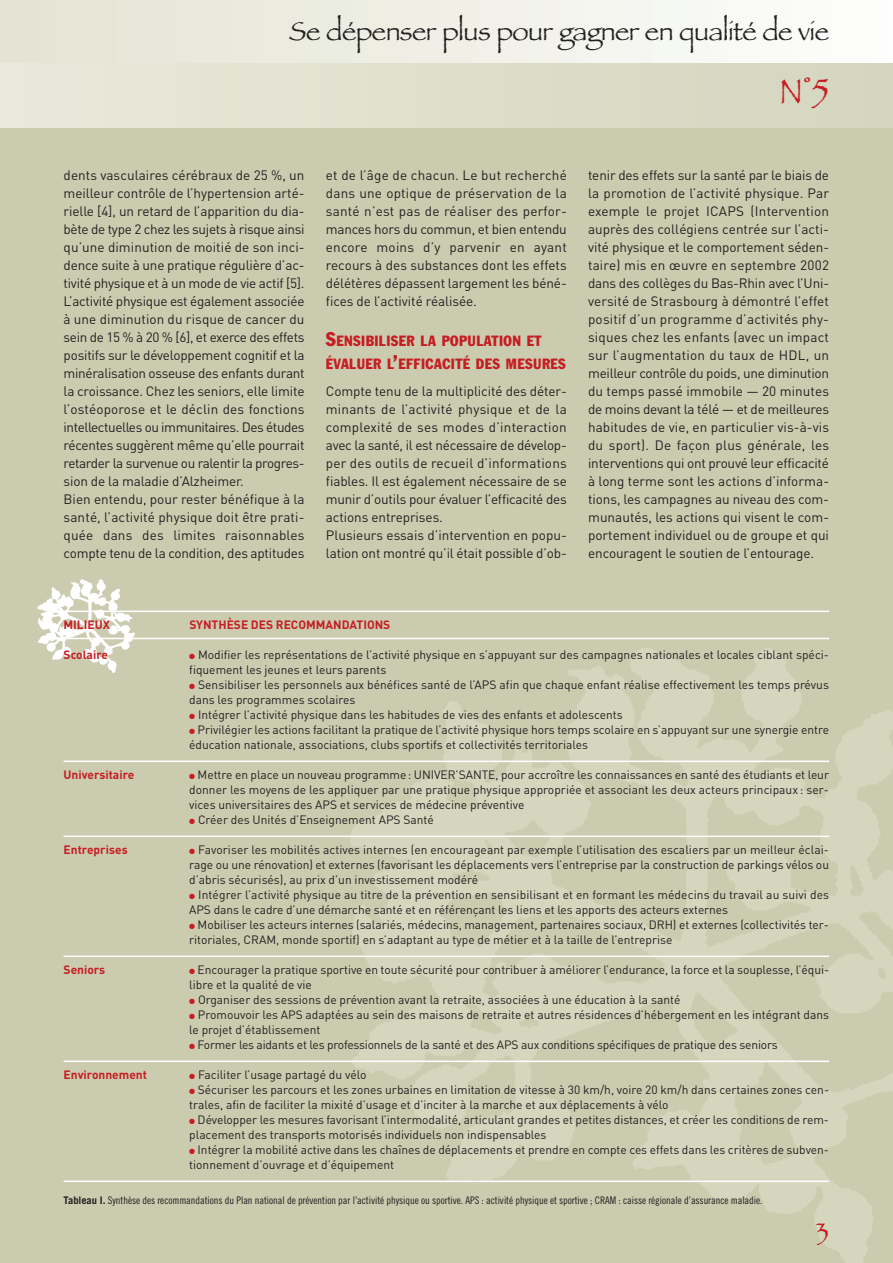
<style>
.page{position:relative;width:893px;height:1263px;background:#fff}
.page>*{position:absolute;margin:0;border:0;box-sizing:border-box;transform-origin:0 0}
.t1{font:36px "Papyrus";color:#c61d23}
.t2{font:27px "Papyrus";letter-spacing:-.02em;color:#231f20}
.t3{font:27px "Papyrus";color:#c61d23}
.t4{font:condensed 14.7px/22.5px "Franklin Gothic Std";letter-spacing:.03em;color:#c61d23}
.t5{font:13.5px/18px "DIN";letter-spacing:-.01em;color:#231f20}
.t6{font:12px/15px "DIN";color:#231f20}
.t7{font:700 12px "DIN";color:#c61d23}
.t8{font:10.5px "Trade Gothic LT Std Cn 18";letter-spacing:-.005em;color:#231f20}
.s1{font-size:19.5px}
.s2{color:#c61d23}
.s3{font-family:"Trade Gothic LT Std";font-weight:700}
</style>
<div class="page">
<div style="left:0;top:102px;width:892px;height:1161px;background:#cbccaf"></div>
<img style="left:334px;top:637px;width:558px;height:626px">
<div style="left:0;top:0;width:892px;height:64px;background:linear-gradient(to right,#e3e3d2,#fdfefd)"></div>
<div style="left:0;top:64px;width:892px;height:64px;background:linear-gradient(to right,#e9e9db,#d4d5bd)"></div>
<img style="left:37px;top:579px;width:101px;height:94px">
<hr style="left:64px;top:611px;width:765px;height:1px;background:#fff">
<hr style="left:64px;top:638px;width:765px;height:1px;background:#fff">
<hr style="left:64px;top:761px;width:765px;height:1px;background:#fff">
<hr style="left:64px;top:836px;width:765px;height:1px;background:#fff">
<hr style="left:64px;top:956px;width:765px;height:1px;background:#fff">
<hr style="left:64px;top:1061px;width:765px;height:1px;background:#fff">
<hr style="left:64px;top:1181px;width:765px;height:1px;background:#fff">
<h2 class="t2" style="left:289px;top:15px;width:541px">Se dépenser plus pour gagner en qualité de vie</h2>
<h1 class="t1" style="left:779px;top:69px;width:51px">N°5</h1>
<p class="t5" style="left:64px;top:167px;width:242px">dents vasculaires cérébraux de 25 %, un meilleur contrôle de l’hypertension arté&shy;rielle [4], un retard de l’apparition du dia&shy;bète de type 2 chez les sujets à risque ainsi qu’une diminution de moitié de son inci&shy;dence suite à une pratique régulière d’ac&shy;tivité physique et à un mode de vie actif [5].<br>L’activité physique est également associée à une diminution du risque de cancer du sein de 15 % à 20 % [6], et exerce des effets positifs sur le développement cognitif et la minéralisation osseuse des enfants durant la croissance. Chez les seniors, elle limite l’ostéoporose et le déclin des fonctions intellectuelles ou immunitaires. Des études récentes suggèrent même qu’elle pourrait retarder la survenue ou ralentir la progres&shy;sion de la maladie d’Alzheimer.<br>Bien entendu, pour rester bénéfique à la santé, l’activité physique doit être prati&shy;quée dans des limites raisonnables compte tenu de la condition, des aptitudes</p>
<p class="t5" style="left:326px;top:167px;width:242px;text-align:justify">et de l’âge de chacun. Le but recherché dans une optique de préservation de la santé n’est pas de réaliser des perfor&shy;mances hors du commun, et bien entendu encore moins d’y parvenir en ayant recours à des substances dont les effets délétères dépassent largement les béné&shy;fices de l’activité réalisée.</p>
<p class="t4" style="left:326px;top:330px;width:241px"><span class="s1">S</span>ENSIBILISER LA POPULATION ET<br>ÉVALUER L<span class="s1">’</span>EFFICACITÉ DES MESURES</p>
<p class="t5" style="left:326px;top:383px;width:242px">Compte tenu de la multiplicité des déter&shy;minants de l’activité physique et de la complexité de ses modes d’interaction avec la santé, il est nécessaire de dévelop&shy;per des outils de recueil d’informations fiables. Il est également nécessaire de se munir d’outils pour évaluer l’efficacité des actions entreprises.<br>Plusieurs essais d’intervention en popu&shy;lation ont montré qu’il était possible d’ob-</p>
<p class="t5" style="left:588px;top:167px;width:243px;text-align:justify">tenir des effets sur la santé par le biais de la promotion de l’activité physique. Par exemple le projet ICAPS (Intervention auprès des collégiens centrée sur l’acti&shy;vité physique et le comportement séden&shy;taire) mis en œuvre en septembre 2002 dans des collèges du Bas-Rhin avec l’Uni&shy;versité de Strasbourg à démontré l’effet positif d’un programme d’activités phy&shy;siques chez les enfants (avec un impact sur l’augmentation du taux de HDL, un meilleur contrôle du poids, une diminution du temps passé immobile — 20 minutes de moins devant la télé — et de meilleures habitudes de vie, en particulier vis-à-vis du sport). De façon plus générale, les interventions qui ont prouvé leur efficacité à long terme sont les actions d’informa&shy;tions, les campagnes au niveau des com&shy;munautés, les actions qui visent le com&shy;portement individuel ou de groupe et qui encouragent le soutien de l’entourage.</p>
<p class="t7" style="left:64px;top:621px;width:48px">MILIEUX</p>
<p class="t7" style="left:189px;top:621px;width:202px">SYNTHÈSE DES RECOMMANDATIONS</p>
<p class="t7" style="left:64px;top:651px;width:46px">Scolaire</p>
<p class="t6" style="left:189px;top:649px;width:641px"><span class="s2">●</span> Modifier les représentations de l’activité physique en s’appuyant sur des campagnes nationales et locales ciblant spéci&shy;fiquement les jeunes et leurs parents</p>
<p class="t6" style="left:189px;top:679px;width:641px"><span class="s2">●</span> Sensibiliser les personnels aux bénéfices santé de l’APS afin que chaque enfant réalise effectivement les temps prévus dans les programmes scolaires</p>
<p class="t6" style="left:189px;top:709px;width:435px"><span class="s2">●</span> Intégrer l’activité physique dans les habitudes de vies des enfants et adolescents</p>
<p class="t6" style="left:189px;top:724px;width:641px"><span class="s2">●</span> Privilégier les actions facilitant la pratique de l’activité physique hors temps scolaire en s’appuyant sur une synergie entre éducation nationale, associations, clubs sportifs et collectivités territoriales</p>
<p class="t7" style="left:64px;top:771px;width:72px">Universitaire</p>
<p class="t6" style="left:189px;top:769px;width:641px;text-align:justify"><span class="s2">●</span> Mettre en place un nouveau programme: UNIVER’SANTE, pour accroître les connaissances en santé des étudiants et leur donner les moyens de les appliquer par une pratique physique appropriée et associant les deux acteurs principaux : ser&shy;vices universitaires des APS et services de médecine préventive</p>
<p class="t6" style="left:189px;top:814px;width:246px"><span class="s2">●</span> Créer des Unités d’Enseignement APS Santé</p>
<p class="t7" style="left:64px;top:846px;width:66px">Entreprises</p>
<p class="t6" style="left:189px;top:844px;width:641px;text-align:justify"><span class="s2">●</span> Favoriser les mobilités actives internes (en encourageant par exemple l’utilisation des escaliers par un meilleur éclai&shy;rage ou une rénovation) et externes (favorisant les déplacements vers l’entreprise par la construction de parkings vélos ou d’abris sécurisés), au prix d’un investissement modéré</p>
<p class="t6" style="left:189px;top:889px;width:641px"><span class="s2">●</span> Intégrer l’activité physique au titre de la prévention en sensibilisant et en formant les médecins du travail au suivi des<br>APS dans le cadre d’une démarche santé et en référençant les liens et les apports des acteurs externes</p>
<p class="t6" style="left:189px;top:919px;width:641px"><span class="s2">●</span> Mobiliser les acteurs internes (salariés, médecins, management, partenaires sociaux, DRH) et externes (collectivités ter&shy;ritoriales, CRAM, monde sportif) en s’adaptant au type de métier et à la taille de l’entreprise</p>
<p class="t7" style="left:64px;top:966px;width:43px">Seniors</p>
<p class="t6" style="left:189px;top:964px;width:641px"><span class="s2">●</span> Encourager la pratique sportive en toute sécurité pour contribuer à améliorer l’endurance, la force et la souplesse, l’équi&shy;libre et la qualité de vie</p>
<p class="t6" style="left:189px;top:994px;width:493px"><span class="s2">●</span> Organiser des sessions de prévention avant la retraite, associées à une éducation à la santé</p>
<p class="t6" style="left:189px;top:1009px;width:641px"><span class="s2">●</span> Promouvoir les APS adaptées au sein des maisons de retraite et autres résidences d’hébergement en les intégrant dans le projet d’établissement</p>
<p class="t6" style="left:189px;top:1039px;width:590px"><span class="s2">●</span> Former les aidants et les professionnels de la santé et des APS aux conditions spécifiques de pratique des seniors</p>
<p class="t7" style="left:64px;top:1071px;width:85px">Environnement</p>
<p class="t6" style="left:189px;top:1069px;width:179px"><span class="s2">●</span> Faciliter l’usage partagé du vélo</p>
<p class="t6" style="left:189px;top:1084px;width:641px"><span class="s2">●</span> Sécuriser les parcours et les zones urbaines en limitation de vitesse à 30 km/h, voire 20 km/h dans certaines zones cen&shy;trales, afin de faciliter la mixité d’usage et d’inciter à la marche et aux déplacements à vélo</p>
<p class="t6" style="left:189px;top:1114px;width:641px"><span class="s2">●</span> Développer les mesures favorisant l’intermodalité, articulant grandes et petites distances, et créer les conditions de rem&shy;placement des transports motorisés individuels non indispensables</p>
<p class="t6" style="left:189px;top:1144px;width:641px"><span class="s2">●</span> Intégrer la mobilité active dans les chaînes de déplacements et prendre en compte ces effets dans les critères de subven&shy;tionnement d’ouvrage et d’équipement</p>
<p class="t8" style="left:64px;top:1196px;width:700px"><span class="s3">Tableau I.</span> Synthèse des recommandations du Plan national de prévention par l’activité physique ou sportive. APS : activité physique et sportive ; CRAM : caisse régionale d’assurance maladie.</p>
<h2 class="t3" style="left:816px;top:1216px;width:14px">3</h2>
</div>
